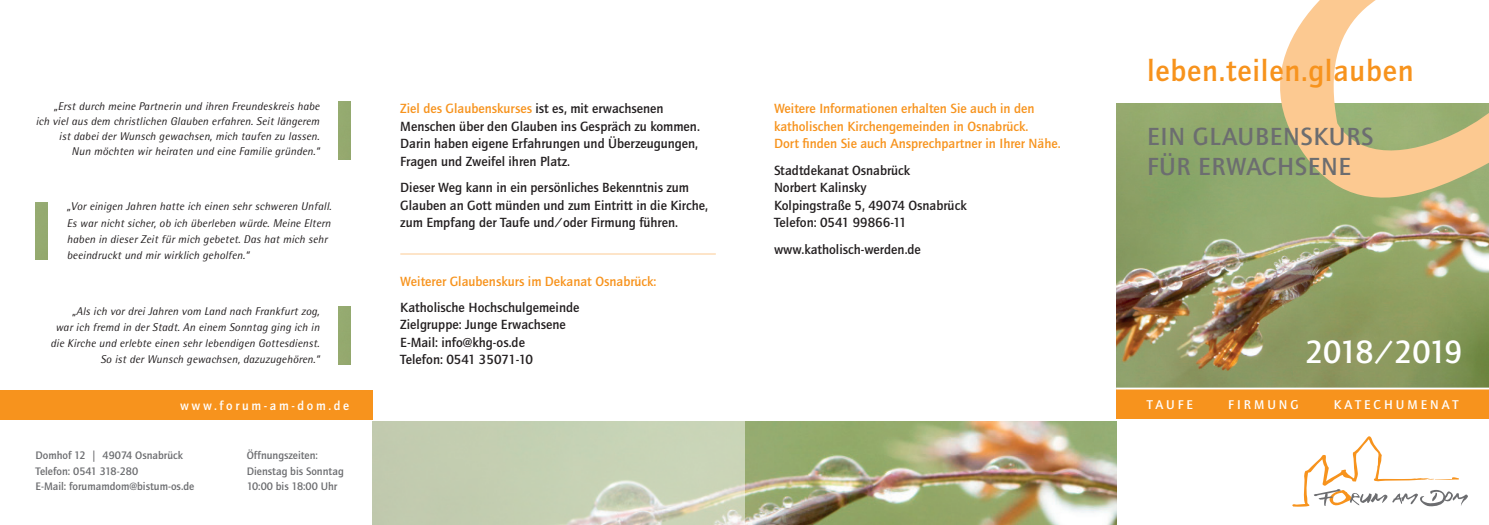
<style>
.page{position:relative;width:1489px;height:525px;background:#fff}
.page>*{position:absolute;margin:0;border:0;box-sizing:border-box;transform-origin:0 0}
.t1{font:500 33.12px "Quay Sans";letter-spacing:-.06em;color:#fff}
.t2{font:500 31px "Quay Sans";letter-spacing:.025em;color:#f7931d}
.t3{font:500 25.62px/30px "Quay Sans";letter-spacing:.025em;color:#6c6d70}
.t4{font:500 13.75px/17.5px "Quay Sans";color:#231f20}
.t5{font:500 13.75px/17.5px "Quay Sans";color:#f7931d}
.t6{font:500 13.12px "Quay Sans";letter-spacing:.23em;color:#fff}
.t7{font:500 13.12px "Quay Sans";letter-spacing:.2em;color:#fff}
.t8{font:italic 11.25px/16.2px "Rotis Semi Sans Std";letter-spacing:.01em;color:#231f20;text-align:right}
.t9{font:500 11.25px/15px "Quay Sans";color:#6c6d70}
.s1{color:#f7931d}
.s2{font-style:inherit}
</style>
<div class="page">
<img style="left:1116px;top:103px;width:372px;height:284px">
<svg style="left:1240px;top:0;width:248px;height:247px"></svg>
<svg style="left:1292px;top:436px;width:175px;height:70px"></svg>
<div style="left:1116px;top:389px;width:372px;height:30px;background:#f7931d"></div>
<img style="left:744px;top:421px;width:372px;height:103px">
<svg style="left:372px;top:412px;width:372px;height:112px;background:#cbd4bb"></svg>
<hr style="left:400px;top:253px;width:315px;height:1px;background:#fdd5a8">
<div style="left:0;top:389px;width:372px;height:30px;background:#f7931d"></div>
<p class="t8" style="left:36px;top:98px;width:285px;line-height:15px">„Erst durch meine Partnerin und ihren Freundeskreis habe<br>ich viel aus dem christlichen Glauben erfahren. Seit längerem ist dabei der Wunsch gewachsen, mich taufen zu lassen.<br>Nun möchten wir heiraten und eine Familie gründen.“</p>
<p class="t8" style="left:67px;top:198px;width:266px;text-align:left">„Vor einigen Jahren hatte ich einen sehr schweren Unfall.<br>Es war nicht sicher, ob ich überleben würde. Meine Eltern haben in dieser Zeit für mich gebetet. Das hat mich sehr beeindruckt und mir wirklich geholfen.“</p>
<p class="t8" style="left:50px;top:302px;width:270px">„Als ich vor drei Jahren vom Land nach Frankfurt zog,<br>war ich fremd in der Stadt. An einem Sonntag ging ich in die Kirche und erlebte einen sehr lebendigen Gottesdienst.<br>So ist der Wunsch gewachsen, dazuzugehören.“</p>
<p class="t7" style="left:180px;top:397px;width:171px">www.forum-am-dom.de</p>
<p class="t9" style="left:35px;top:448px;width:160px">Domhof 12 | 49074 Osnabrück<br>Telefon: 0541 318-280<br>E-Mail: forumamdom@bistum-os.de</p>
<p class="t9" style="left:247px;top:448px;width:99px">Öffnungszeiten:<br>Dienstag bis Sonntag<br>10:00 bis 18:00 Uhr</p>
<p class="t4" style="left:400px;top:100px;width:301px"><span class="s1">Ziel des Glaubenskurses</span> ist es, mit erwachsenen Menschen über den Glauben ins Gespräch zu kommen.<br>Darin haben eigene Erfahrungen und Überzeugungen, Fragen und Zweifel ihren Platz.</p>
<p class="t4" style="left:400px;top:179px;width:309px">Dieser Weg kann in ein persönliches Bekenntnis zum<br>Glauben an Gott münden und zum Eintritt in die Kirche, zum Empfang der Taufe und/oder Firmung führen.</p>
<p class="t5" style="left:400px;top:272px;width:258px">Weiterer Glaubenskurs im Dekanat Osnabrück:</p>
<p class="t4" style="left:400px;top:298px;width:181px">Katholische Hochschulgemeinde<br>Zielgruppe: Junge Erwachsene<br>E-Mail: info@khg-os.de<br>Telefon: 0541 35071-10</p>
<p class="t5" style="left:774px;top:100px;width:288px">Weitere Informationen erhalten Sie auch in den katholischen Kirchengemeinden in Osnabrück.<br>Dort finden Sie auch Ansprechpartner in Ihrer Nähe.</p>
<p class="t4" style="left:774px;top:161px;width:194px">Stadtdekanat Osnabrück<br>Norbert Kalinsky<br>Kolpingstraße 5, 49074 Osnabrück<br>Telefon: 0541 99866-11</p>
<p class="t4" style="left:774px;top:240px;width:148px">www.katholisch-werden.de</p>
<h2 class="t2" style="left:1146px;top:53px;width:268px">leben.teilen.glauben</h2>
<h3 class="t3" style="left:1146px;top:121px;width:228px">EIN GLAUBENSKURS<br>FÜR ERWACHSENE</h3>
<h1 class="t1" style="left:1304px;top:333px;width:159px">2018/2019</h1>
<p class="t6" style="left:1146px;top:397px;width:48px"><span class="s2">T</span>AUFE</p>
<p class="t6" style="left:1228px;top:397px;width:72px">FIRMUNG</p>
<p class="t6" style="left:1333px;top:397px;width:126px">KATECHUMENAT</p>
</div>
